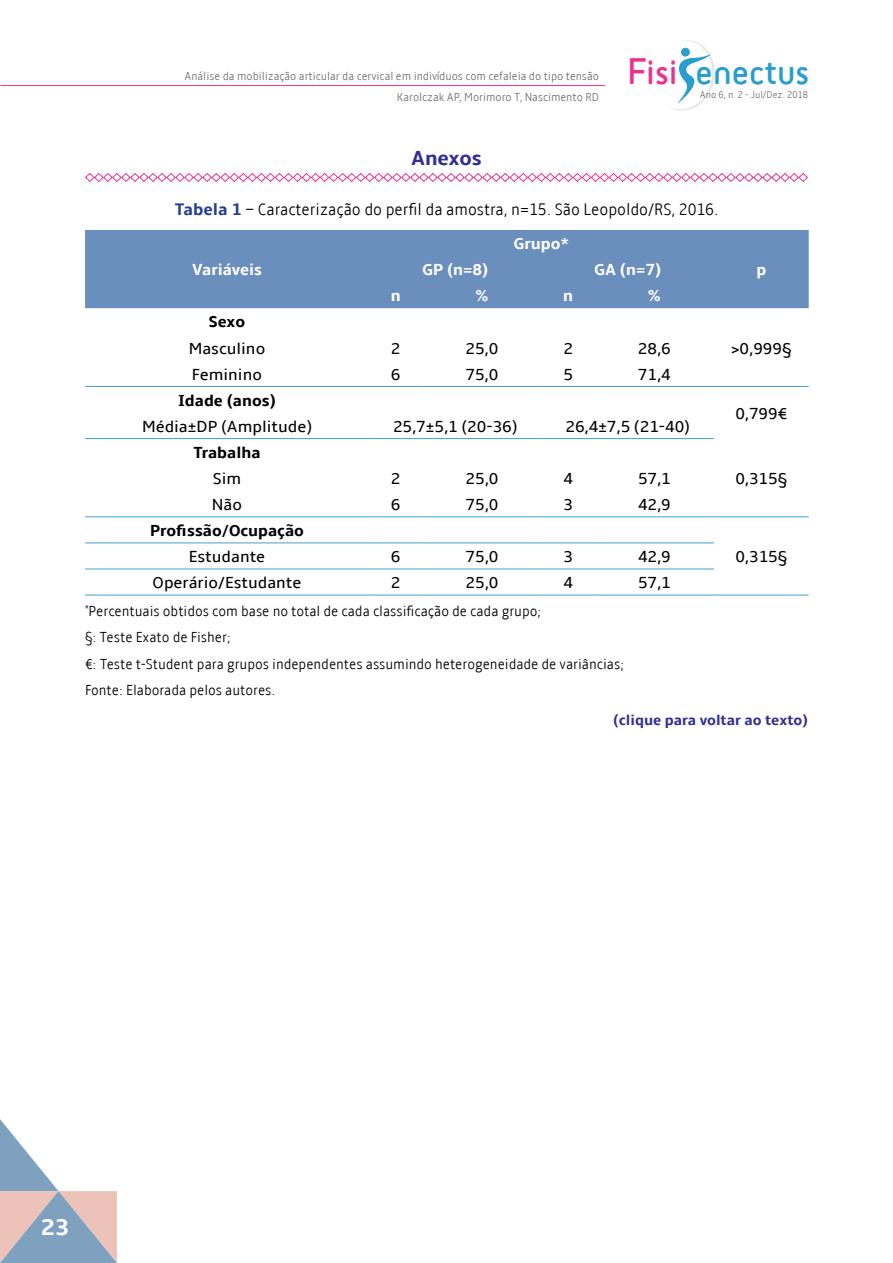
<style>
.page{position:relative;width:893px;height:1263px;background:#fff}
.page>*{position:absolute;margin:0;border:0;box-sizing:border-box;transform-origin:0 0}
.t1{font:37.65px "Sci Fly Sans";color:#2a9dcf}
.t2{font:37.65px "Sci Fly Sans";color:#ed3190}
.t3{font:700 24px "Amble";color:#fff}
.t4{font:700 21px "Amble";letter-spacing:-.01em;color:#333092}
.t5{font:300 condensed 17.25px "Amble";color:#000}
.t6{font:16.5px "Amble";color:#000}
.t7{font:700 16.5px "Amble";color:#000}
.t8{font:700 16.5px "Amble";color:#fff}
.t9{font:300 condensed 15px/26.5px "Amble";color:#000}
.t10{font:700 15px "Amble";color:#333092}
.t11{font:300 condensed 12px/21px "Amble";color:#6d6e71;text-align:right}
.t12{font:300 condensed 10.2px "Amble";color:#6d6e71}
.s1{font-weight:700;font-stretch:normal;color:#25408f}
</style>
<div class="page">
<hr style="left:0;top:85px;width:605px;height:1px;background:#ed3190">
<svg style="left:667px;top:40px;width:48px;height:71px"></svg>
<svg style="left:0;top:1119px;width:117px;height:144px"></svg>
<svg style="left:85px;top:173px;width:723px;height:9px"></svg>
<div style="left:85px;top:230px;width:724px;height:78px;background:#6a8fbc"></div>
<hr style="left:85px;top:542px;width:284px;height:1px;background:#42a0d0">
<hr style="left:369px;top:542px;width:53px;height:1px;background:#42a0d0">
<hr style="left:422px;top:542px;width:119px;height:1px;background:#42a0d0">
<hr style="left:541px;top:542px;width:54px;height:1px;background:#42a0d0">
<hr style="left:595px;top:542px;width:119px;height:1px;background:#42a0d0">
<hr style="left:714px;top:595px;width:95px;height:1px;background:#42a0d0">
<hr style="left:85px;top:569px;width:284px;height:1px;background:#42a0d0">
<hr style="left:369px;top:569px;width:53px;height:1px;background:#42a0d0">
<hr style="left:422px;top:569px;width:119px;height:1px;background:#42a0d0">
<hr style="left:541px;top:569px;width:54px;height:1px;background:#42a0d0">
<hr style="left:595px;top:569px;width:119px;height:1px;background:#42a0d0">
<hr style="left:85px;top:595px;width:284px;height:1px;background:#42a0d0">
<hr style="left:369px;top:595px;width:53px;height:1px;background:#42a0d0">
<hr style="left:422px;top:595px;width:119px;height:1px;background:#42a0d0">
<hr style="left:541px;top:595px;width:54px;height:1px;background:#42a0d0">
<hr style="left:595px;top:595px;width:119px;height:1px;background:#42a0d0">
<hr style="left:85px;top:438px;width:284px;height:1px;background:#42a0d0">
<hr style="left:369px;top:438px;width:53px;height:1px;background:#42a0d0">
<hr style="left:422px;top:438px;width:119px;height:1px;background:#42a0d0">
<hr style="left:541px;top:438px;width:54px;height:1px;background:#42a0d0">
<hr style="left:595px;top:438px;width:119px;height:1px;background:#42a0d0">
<hr style="left:85px;top:386px;width:284px;height:1px;background:#42a0d0">
<hr style="left:369px;top:386px;width:53px;height:1px;background:#42a0d0">
<hr style="left:422px;top:386px;width:119px;height:1px;background:#42a0d0">
<hr style="left:595px;top:386px;width:119px;height:1px;background:#42a0d0">
<hr style="left:714px;top:386px;width:95px;height:1px;background:#42a0d0">
<hr style="left:541px;top:386px;width:54px;height:1px;background:#42a0d0">
<hr style="left:85px;top:516px;width:284px;height:1px;background:#42a0d0">
<hr style="left:422px;top:516px;width:119px;height:1px;background:#42a0d0">
<hr style="left:369px;top:516px;width:53px;height:1px;background:#42a0d0">
<hr style="left:541px;top:516px;width:54px;height:1px;background:#42a0d0">
<hr style="left:595px;top:516px;width:119px;height:1px;background:#42a0d0">
<hr style="left:714px;top:516px;width:95px;height:1px;background:#42a0d0">
<p class="t11" style="left:184px;top:65px;width:416px">Análise da mobilização articular da cervical em indivíduos com cefaleia do tipo tensão<br>Karolczak AP, Morimoro T, Nascimento RD</p>
<h1 class="t2" style="left:627px;top:50px;width:52px">Fisi</h1>
<h1 class="t1" style="left:696px;top:50px;width:115px">enectus</h1>
<p class="t12" style="left:700px;top:89px;width:109px">Ano 6, n. 2 - Jul/Dez. 2018</p>
<h3 class="t4" style="left:411px;top:146px;width:72px">Anexos</h3>
<p class="t5" style="left:175px;top:200px;width:545px"><span class="s1">Tabela 1</span> – Caracterização do perfil da amostra, n=15. São Leopoldo/RS, 2016.</p>
<p class="t8" style="left:192px;top:260px;width:71px">Variáveis</p>
<p class="t8" style="left:514px;top:234px;width:57px">Grupo*</p>
<p class="t8" style="left:422px;top:260px;width:68px">GP (n=8)</p>
<p class="t8" style="left:594px;top:260px;width:69px">GA (n=7)</p>
<p class="t8" style="left:756px;top:260px;width:11px">p</p>
<p class="t8" style="left:391px;top:286px;width:11px">n</p>
<p class="t8" style="left:475px;top:286px;width:14px">%</p>
<p class="t8" style="left:563px;top:286px;width:11px">n</p>
<p class="t8" style="left:648px;top:286px;width:14px">%</p>
<p class="t7" style="left:209px;top:312px;width:38px">Sexo</p>
<p class="t6" style="left:189px;top:338px;width:78px">Masculino</p>
<p class="t6" style="left:391px;top:338px;width:11px">2</p>
<p class="t6" style="left:465px;top:338px;width:34px">25,0</p>
<p class="t6" style="left:563px;top:338px;width:11px">2</p>
<p class="t6" style="left:638px;top:338px;width:34px">28,6</p>
<p class="t6" style="left:731px;top:338px;width:62px">&gt;0,999§</p>
<p class="t6" style="left:192px;top:365px;width:72px">Feminino</p>
<p class="t6" style="left:391px;top:365px;width:11px">6</p>
<p class="t6" style="left:465px;top:365px;width:34px">75,0</p>
<p class="t6" style="left:563px;top:365px;width:11px">5</p>
<p class="t6" style="left:638px;top:365px;width:34px">71,4</p>
<p class="t7" style="left:178px;top:391px;width:99px">Idade (anos)</p>
<p class="t6" style="left:735px;top:404px;width:53px">0,799€</p>
<p class="t6" style="left:142px;top:417px;width:171px">Média±DP (Amplitude)</p>
<p class="t6" style="left:393px;top:417px;width:126px">25,7±5,1 (20-36)</p>
<p class="t6" style="left:565px;top:417px;width:126px">26,4±7,5 (21-40)</p>
<p class="t7" style="left:193px;top:443px;width:69px">Trabalha</p>
<p class="t6" style="left:213px;top:469px;width:30px">Sim</p>
<p class="t6" style="left:391px;top:469px;width:11px">2</p>
<p class="t6" style="left:466px;top:469px;width:34px">25,0</p>
<p class="t6" style="left:563px;top:469px;width:11px">4</p>
<p class="t6" style="left:638px;top:469px;width:34px">57,1</p>
<p class="t6" style="left:735px;top:469px;width:53px">0,315§</p>
<p class="t6" style="left:212px;top:495px;width:32px">Não</p>
<p class="t6" style="left:391px;top:495px;width:11px">6</p>
<p class="t6" style="left:466px;top:495px;width:34px">75,0</p>
<p class="t6" style="left:563px;top:495px;width:11px">3</p>
<p class="t6" style="left:638px;top:495px;width:34px">42,9</p>
<p class="t7" style="left:150px;top:521px;width:155px">Profissão/Ocupação</p>
<p class="t6" style="left:189px;top:547px;width:78px">Estudante</p>
<p class="t6" style="left:391px;top:547px;width:11px">6</p>
<p class="t6" style="left:466px;top:547px;width:34px">75,0</p>
<p class="t6" style="left:563px;top:547px;width:11px">3</p>
<p class="t6" style="left:638px;top:547px;width:34px">42,9</p>
<p class="t6" style="left:735px;top:547px;width:53px">0,315§</p>
<p class="t6" style="left:153px;top:573px;width:150px">Operário/Estudante</p>
<p class="t6" style="left:391px;top:573px;width:11px">2</p>
<p class="t6" style="left:466px;top:573px;width:34px">25,0</p>
<p class="t6" style="left:563px;top:573px;width:11px">4</p>
<p class="t6" style="left:638px;top:573px;width:34px">57,1</p>
<p class="t9" style="left:85px;top:598px;width:540px"><sup>*</sup>Percentuais obtidos com base no total de cada classificação de cada grupo;<br>§: Teste Exato de Fisher;<br>€: Teste t-Student para grupos independentes assumindo heterogeneidade de variâncias; Fonte: Elaborada pelos autores.</p>
<p class="t10" style="left:613px;top:711px;width:196px">(clique para voltar ao texto)</p>
<h2 class="t3" style="left:41px;top:1213px;width:30px">23</h2>
</div>
